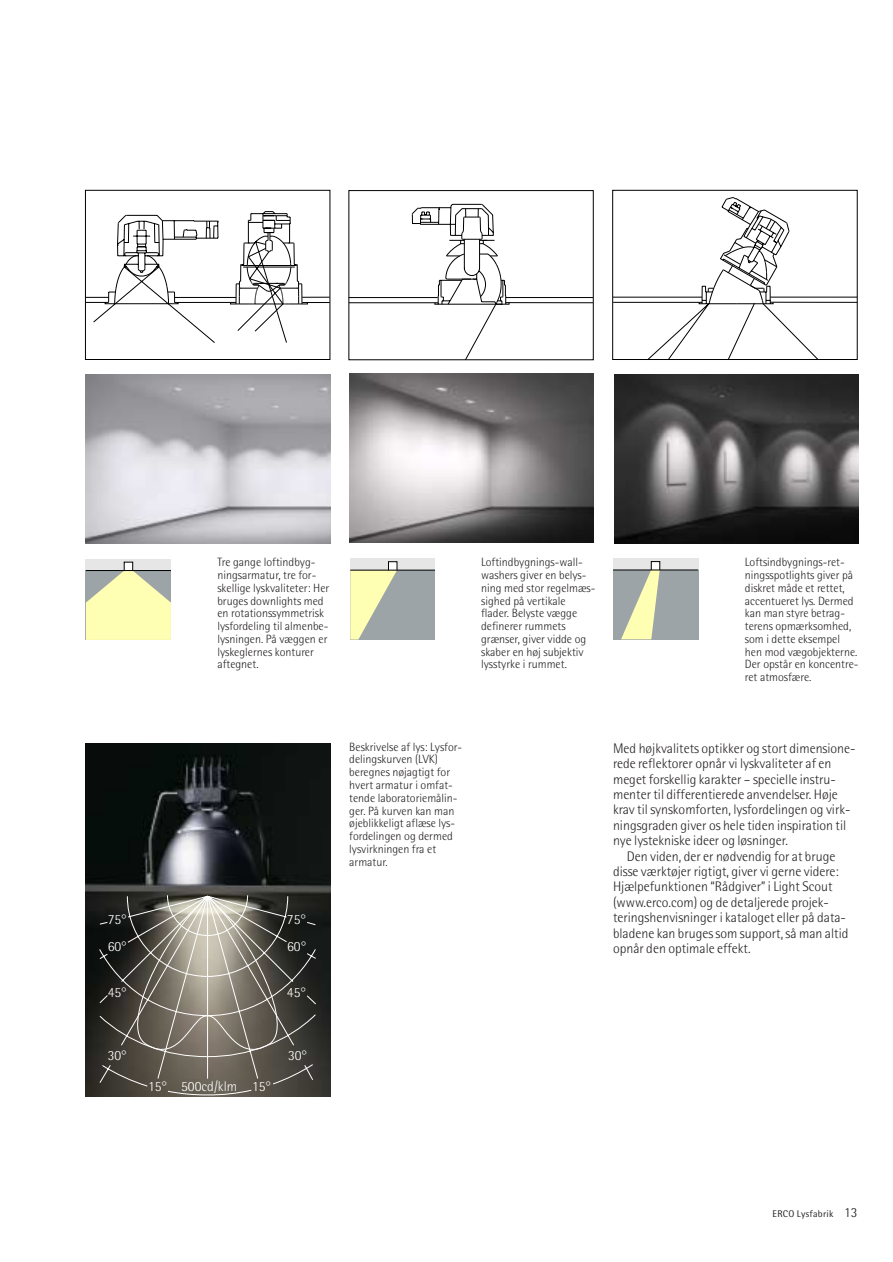
<style>
.page{position:relative;width:893px;height:1262px;background:#fff}
.page>*{position:absolute;margin:0;border:0;box-sizing:border-box;transform-origin:0 0}
.t1{font:300 14.1px "Rotis Semi Sans";color:#fff}
.t2{font:300 13.8px/15.3px "Rotis Semi Sans";color:#231f20}
.t3{font:300 12px/12.8px "Rotis Semi Sans";color:#231f20}
.t4{font:9.75px "Rotis Semi Sans";letter-spacing:.03em;color:#231f20}
.s1{font-weight:300;font-size:13.8px}
</style>
<div class="page">
<img style="left:85px;top:743px;width:245px;height:353px">
<svg style="left:99px;top:895px;width:217px;height:202px;background:#413f38"></svg>
<img style="left:85px;top:374px;width:245px;height:169px">
<hr style="left:505px;top:302px;width:88px;height:1px;background:#000">
<hr style="left:506px;top:297px;width:87px;height:1px;background:#000">
<div style="left:348px;top:190px;width:245px;height:170px;border:1px solid #000"></div>
<svg style="left:348px;top:204px;width:161px;height:156px"></svg>
<img style="left:349px;top:374px;width:245px;height:169px">
<hr style="left:770px;top:302px;width:87px;height:1px;background:#000">
<hr style="left:770px;top:297px;width:87px;height:1px;background:#000">
<hr style="left:613px;top:302px;width:89px;height:1px;background:#000">
<hr style="left:613px;top:297px;width:89px;height:1px;background:#000">
<div style="left:612px;top:190px;width:245px;height:170px;border:1px solid #000"></div>
<svg style="left:647px;top:197px;width:171px;height:163px"></svg>
<img style="left:614px;top:374px;width:244px;height:169px">
<div style="left:85px;top:190px;width:245px;height:170px;border:1px solid #000"></div>
<svg style="left:85px;top:211px;width:245px;height:132px"></svg>
<div style="left:86px;top:559px;width:84px;height:11px;background:#e6e6e6"></div>
<svg style="left:86px;top:571px;width:84px;height:68px;background:#eaecb0"></svg>
<div style="left:124px;top:562px;width:9px;height:9px;background:#fff;border:1px solid #000"></div>
<hr style="left:86px;top:570px;width:84px;height:1px;background:#000">
<div style="left:350px;top:558px;width:84px;height:12px;background:#e6e6e6"></div>
<div style="left:350px;top:570px;width:84px;height:69px;background:#9ca4a8"></div>
<svg style="left:350px;top:571px;width:47px;height:68px"></svg>
<div style="left:388px;top:561px;width:9px;height:9px;background:#fff;border:1px solid #000"></div>
<hr style="left:350px;top:570px;width:84px;height:1px;background:#000">
<div style="left:613px;top:558px;width:85px;height:12px;background:#e6e6e6"></div>
<div style="left:613px;top:570px;width:85px;height:69px;background:#9ca4a8"></div>
<svg style="left:621px;top:570px;width:38px;height:69px"></svg>
<div style="left:651px;top:561px;width:9px;height:9px;background:#fff;border:1px solid #000"></div>
<hr style="left:613px;top:569px;width:85px;height:1px;background:#000">
<svg style="left:301px;top:942px;width:4px;height:4px"></svg>
<svg style="left:301px;top:914px;width:4px;height:4px"></svg>
<svg style="left:118px;top:838px;width:177px;height:229px;background:#67655e"></svg>
<svg style="left:301px;top:987px;width:4px;height:4px"></svg>
<svg style="left:302px;top:1050px;width:4px;height:4px"></svg>
<svg style="left:162px;top:1081px;width:4px;height:4px"></svg>
<svg style="left:266px;top:1081px;width:4px;height:4px"></svg>
<p class="t3" style="left:217px;top:557px;width:113px">Tre gange loftindbyg&shy;ningsarmatur, tre for&shy;skellige lyskvaliteter: Her bruges downlights med en rotationssymmetrisk lysfordeling til almenbe&shy;lysningen. På væggen er lyskeglernes konturer aftegnet.</p>
<p class="t3" style="left:481px;top:557px;width:116px">Loftindbygnings-wall&shy;washers giver en belys&shy;ning med stor regelmæs&shy;sighed på vertikale flader. Belyste vægge definerer rummets grænser, giver vidde og skaber en høj subjektiv lysstyrke i rummet.</p>
<p class="t3" style="left:745px;top:557px;width:115px">Loftsindbygnings-ret&shy;ningsspotlights giver på diskret måde et rettet, accentueret lys. Dermed kan man styre betrag&shy;terens opmærksomhed, som i dette eksempel hen mod vægobjekterne.<br>Der opstår en koncentre&shy;ret atmosfære.</p>
<p class="t1" style="left:108px;top:914px;width:15px">75</p>
<p class="t1" style="left:287px;top:914px;width:15px">75</p>
<p class="t1" style="left:108px;top:941px;width:15px">60</p>
<p class="t1" style="left:287px;top:941px;width:15px">60</p>
<p class="t1" style="left:108px;top:986px;width:15px">45</p>
<p class="t1" style="left:287px;top:986px;width:15px">45</p>
<p class="t1" style="left:108px;top:1050px;width:15px">30</p>
<p class="t1" style="left:148px;top:1081px;width:15px">15</p>
<p class="t1" style="left:181px;top:1081px;width:86px">500cd/klm 15</p>
<p class="t1" style="left:288px;top:1050px;width:15px">30</p>
<p class="t3" style="left:349px;top:741px;width:114px">Beskrivelse af lys: Lysfor&shy;delingskurven (LVK) beregnes nøjagtigt for hvert armatur i omfat&shy;tende laboratoriemålin&shy;ger. På kurven kan man øjeblikkeligt aflæse lys&shy;fordelingen og dermed lysvirkningen fra et armatur.</p>
<p class="t2" style="left:613px;top:742px;width:244px">Med højkvalitets optikker og stort dimensione&shy;rede reflektorer opnår vi lyskvaliteter af en meget forskellig karakter – specielle instru&shy;menter til differentierede anvendelser. Høje krav til synskomforten, lysfordelingen og virk&shy;ningsgraden giver os hele tiden inspiration til nye lystekniske ideer og løsninger.</p>
<p class="t2" style="left:613px;top:849px;width:237px;text-indent:14px">Den viden, der er nødvendig for at bruge disse værktøjer rigtigt, giver vi gerne videre:<br>Hjælpefunktionen “Rådgiver” i Light Scout (www.erco.com) og de detaljerede projek&shy;teringshenvisninger i kataloget eller på data&shy;bladene kan bruges som support, så man altid opnår den optimale effekt.</p>
<p class="t4" style="left:772px;top:1209px;width:87px">ERCO Lysfabrik <span class="s1">13</span></p>
</div>
